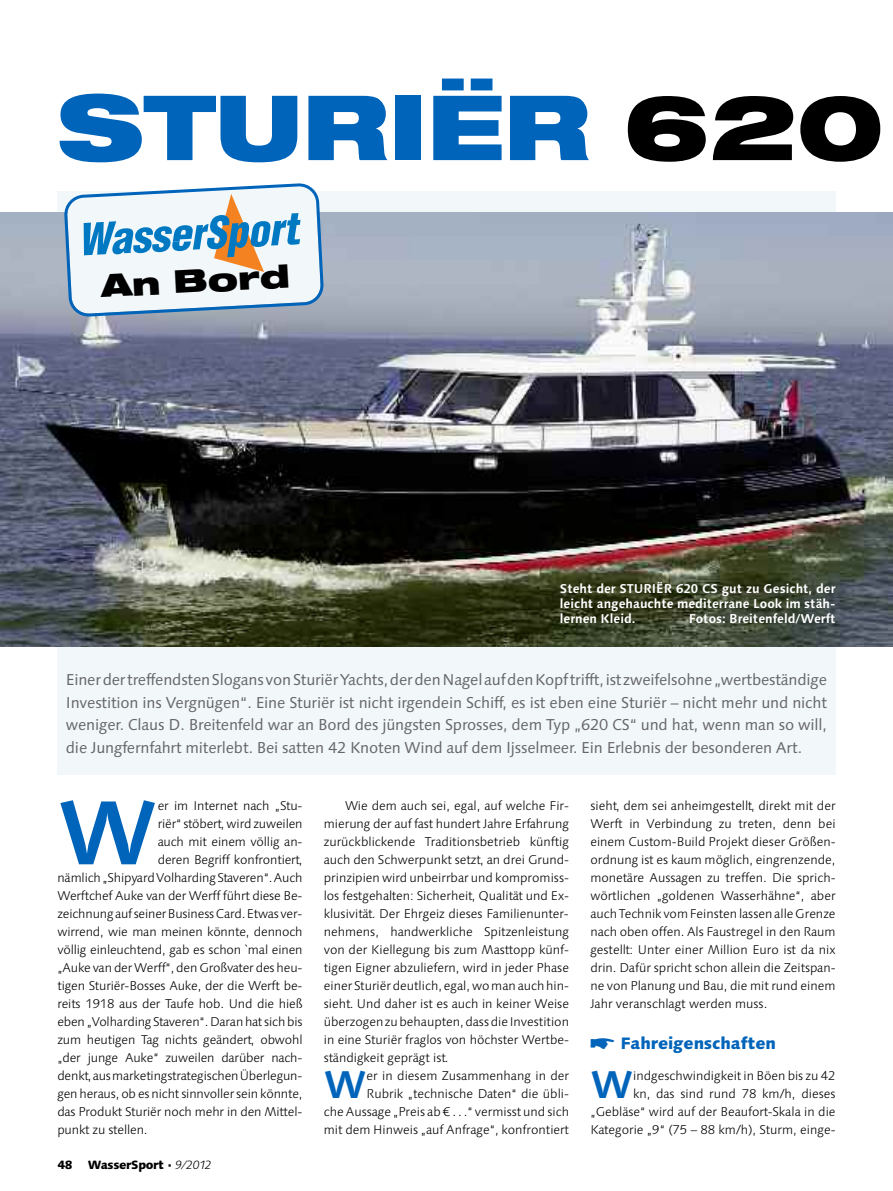
<style>
.page{position:relative;width:893px;height:1191px;background:#fff}
.page>*{position:absolute;margin:0;border:0;box-sizing:border-box;transform-origin:0 0}
.t1{font:700 90.45px "Linotype Syntax";color:#0064ba}
.t2{font:900 expanded 90px "Helvetica Neue";color:#0064ba}
.t3{font:700 38.55px "Linotype Syntax";color:#0064ba}
.t4{font:900 expanded 31.5px "Helvetica Neue";color:#000;scale:1.1 1}
.t5{font:800 16.5px "Linotype Syntax";letter-spacing:-.005em;color:#0064ba}
.t6{font:15.75px/22.5px "Linotype Syntax";letter-spacing:-.015em;color:#666;text-align:justify}
.t7{font:300 12.75px/18px "Linotype Syntax";letter-spacing:-.015em;color:#000;text-align:justify}
.t8{font:700 12.75px/15px "Linotype Syntax";color:#fff;text-align:justify}
.t9{font:800 12px "Linotype Syntax";letter-spacing:-.03em;color:#000}
.s1{color:#000}
.s2{font-weight:300;font-style:italic}
</style>
<div class="page">
<div style="left:57px;top:191px;width:779px;height:583px;background:#f2f7fa"></div>
<img style="left:0;top:213px;width:893px;height:433px">
<svg style="left:64px;top:183px;width:260px;height:134px"></svg>
<h2 class="t2" style="left:57px;top:93px;width:828px">STURIËR <span class="s1">620</span></h2>
<h3 class="t4" style="left:101px;top:274px;width:173px;rotate:-3deg">An Bord</h3>
<p class="t8" style="left:560px;top:582px;width:277px">Steht der STURIËR 620 CS gut zu Gesicht, der leicht angehauchte mediterrane Look im stäh&shy;lernen Kleid.</p>
<p class="t8" style="left:689px;top:612px;width:148px">Fotos: Breitenfeld/Werft</p>
<p class="t6" style="left:66px;top:670px;width:763px">EinerdertreffendstenSlogansvonSturiërYachts,derdenNagelaufdenKopftrifft,istzweifelsohne„wertbeständige Investition ins Vergnügen“. Eine Sturiër ist nicht irgendein Schiff, es ist eben eine Sturiër – nicht mehr und nicht weniger. Claus D. Breitenfeld war an Bord des jüngsten Sprosses, dem Typ „620 CS“ und hat, wenn man so will, die Jungfernfahrt miterlebt. Bei satten 42 Knoten Wind auf dem Ijsselmeer. Ein Erlebnis der besonderen Art.</p>
<h1 class="t1" style="left:57px;top:796px;width:102px">W</h1>
<p class="t7" style="left:158px;top:798px;width:146px">er im Internet nach „Stu-</p>
<p class="t7" style="left:158px;top:816px;width:146px">riër“ stöbert, wird zuweilen</p>
<p class="t7" style="left:158px;top:834px;width:146px">auch mit einem völlig an-</p>
<p class="t7" style="left:158px;top:852px;width:146px">deren Begriff konfrontiert,</p>
<p class="t7" style="left:57px;top:870px;width:247px">nämlich„ShipyardVolhardingStaveren“.Auch</p>
<p class="t7" style="left:57px;top:888px;width:247px">Werftchef Auke van der Werff führt diese Be-</p>
<p class="t7" style="left:57px;top:906px;width:246px">zeichnungauf seinerBusinessCard.Etwasver-</p>
<p class="t7" style="left:57px;top:924px;width:247px">wirrend, wie man meinen könnte, dennoch</p>
<p class="t7" style="left:57px;top:942px;width:247px">völlig einleuchtend, gab es schon `mal einen</p>
<p class="t7" style="left:57px;top:960px;width:247px">„Auke van der Werff“, den Großvater des heu-</p>
<p class="t7" style="left:57px;top:978px;width:247px">tigen Sturiër-Bosses Auke, der die Werft be-</p>
<p class="t7" style="left:57px;top:996px;width:247px">reits 1918 aus der Taufe hob. Und die hieß</p>
<p class="t7" style="left:57px;top:1014px;width:247px">eben„Volharding Staveren“.Daranhat sichbis</p>
<p class="t7" style="left:57px;top:1032px;width:247px">zum heutigen Tag nichts geändert, obwohl</p>
<p class="t7" style="left:57px;top:1050px;width:247px">„der junge Auke“ zuweilen darüber nach-</p>
<p class="t7" style="left:57px;top:1068px;width:247px">denkt,ausmarketingstrategischenÜberlegun-</p>
<p class="t7" style="left:57px;top:1086px;width:247px">gen heraus, ob es nicht sinnvoller sein könnte,</p>
<p class="t7" style="left:57px;top:1104px;width:247px">das Produkt Sturiër noch mehr in den Mittel-</p>
<p class="t7" style="left:57px;top:1122px;width:92px">punkt zu stellen.</p>
<p class="t9" style="left:57px;top:1160px;width:17px">48</p>
<p class="t9" style="left:88px;top:1160px;width:125px">WasserSport · <span class="s2">9/2012</span></p>
<p class="t7" style="left:324px;top:798px;width:247px;text-indent:21px">Wie dem auch sei, egal, auf welche Fir&shy;mierung der auf fast hundert Jahre Erfahrung zurückblickende Traditionsbetrieb künftig auch den Schwerpunkt setzt, an drei Grund&shy;prinzipien wird unbeirrbar und kompromiss&shy;los festgehalten: Sicherheit, Qualität und Ex&shy;klusivität. Der Ehrgeiz dieses Familienunter&shy;nehmens, handwerkliche Spitzenleistung von der Kiellegung bis zum Masttopp künf&shy;tigen Eigner abzuliefern, wird in jeder Phase einer Sturiërdeutlich, egal,womanauchhin&shy;sieht. Und daher ist es auch in keiner Weise überzogenzubehaupten,dassdieInvestition in eine Sturiër fraglos von höchster Wertbe&shy;ständigkeit geprägt ist.</p>
<h3 class="t3" style="left:324px;top:1069px;width:44px">W</h3>
<p class="t7" style="left:324px;top:1068px;width:247px;text-align:right">er in diesem Zusammenhang in der<br>Rubrik „technische Daten“ die übli-<br>che Aussage „Preis ab € . . .“ vermisst und sich mit dem Hinweis „auf Anfrage“, konfrontiert</p>
<p class="t7" style="left:590px;top:798px;width:247px">sieht, dem sei anheimgestellt, direkt mit der Werft in Verbindung zu treten, denn bei einem Custom-Build Projekt dieser Größen&shy;ordnung ist es kaum möglich, eingrenzende, monetäre Aussagen zu treffen. Die sprich&shy;wörtlichen „goldenen Wasserhähne“, aber auchTechnik vomFeinstenlassenalleGrenze nach oben offen. Als Faustregel in den Raum gestellt: Unter einer Million Euro ist da nix drin. Dafür spricht schon allein die Zeitspan&shy;ne von Planung und Bau, die mit rund einem Jahr veranschlagt werden muss.</p>
<p class="t5" style="left:620px;top:1036px;width:157px">Fahreigenschaften</p>
<h3 class="t3" style="left:590px;top:1069px;width:44px">W</h3>
<p class="t7" style="left:590px;top:1068px;width:247px;text-align:right">indgeschwindigkeit in Böen bis zu 42<br>kn, das sind rund 78 km/h, dieses „Gebläse“ wird auf der Beaufort-Skala in die Kategorie „9“ (75 – 88 km/h), Sturm, einge-</p>
</div>
